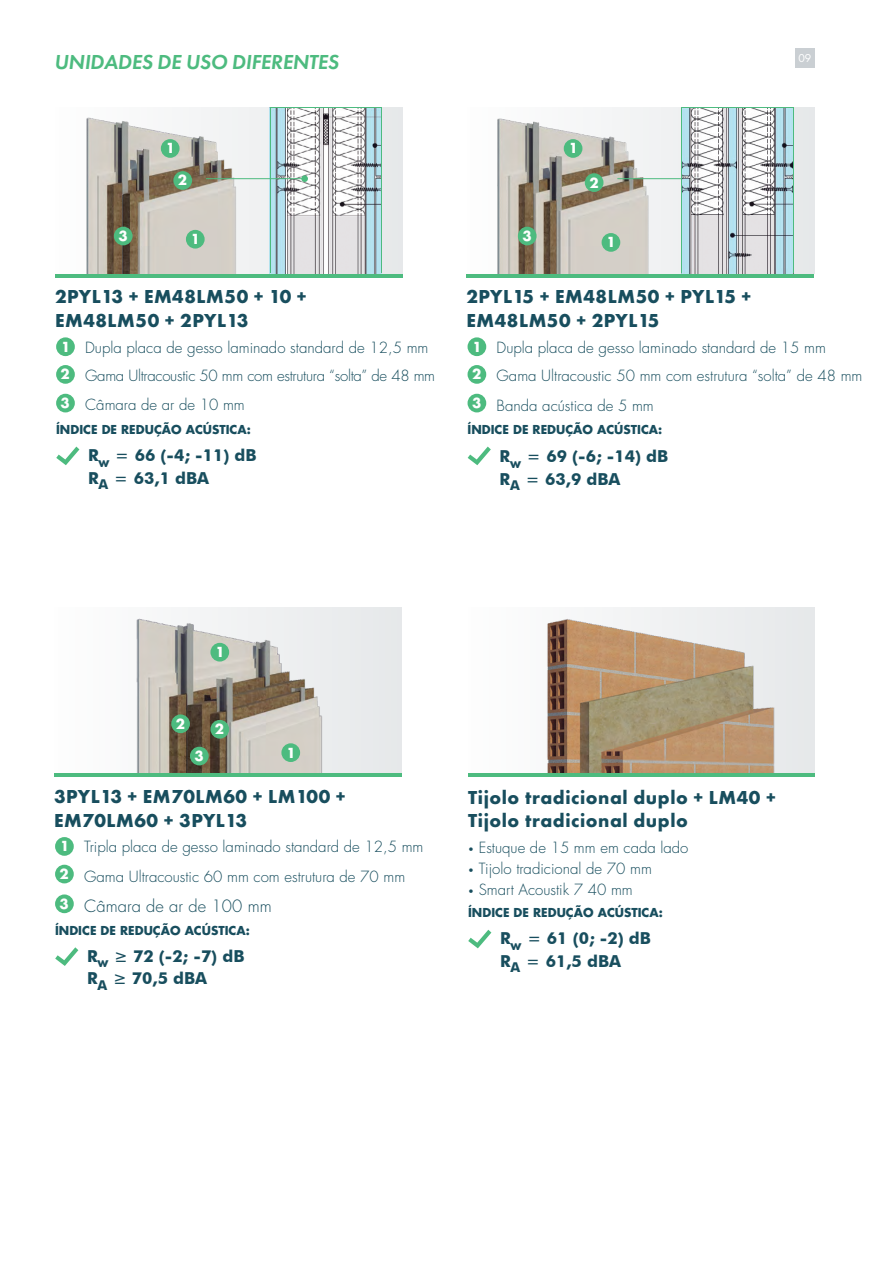
<style>
.page{position:relative;width:893px;height:1263px;background:#fff}
.page>*{position:absolute;margin:0;border:0;box-sizing:border-box;transform-origin:0 0}
.t1{font:italic 21px "Futura New Demi";letter-spacing:-.015em;color:#4dbb7f}
.t2{font:700 19.5px/23.4px "Futura New";letter-spacing:.03em;color:#184e5e}
.t3{font:700 16.5px/22.5px "Futura BT";color:#184e5e}
.t4{font:300 16.5px "Futura Std";letter-spacing:.005em;color:#184e5e}
.t5{font:300 15px/28.5px "Futura Std";color:#184e5e}
.t6{font:700 13.5px "Futura Std";color:#fff}
.t7{font:700 12px "Futura Std";color:#184e5e}
.t8{font:10.5px "Futura Std";color:#fff}
.s1{font-weight:500}
.s2{font-weight:700}
</style>
<div class="page">
<div style="left:795px;top:49px;width:20px;height:19px;background:#cacfd3"></div>
<div style="left:56px;top:365px;width:19px;height:19px;background:#4dbb7f;border-radius:50%"></div>
<div style="left:56px;top:337px;width:19px;height:19px;background:#4dbb7f;border-radius:50%"></div>
<div style="left:56px;top:394px;width:19px;height:18px;background:#4dbb7f;border-radius:50%"></div>
<svg style="left:56px;top:447px;width:23px;height:18px"></svg>
<div style="left:56px;top:107px;width:347px;height:167px;background:linear-gradient(to bottom,#f1f3f3,#f1f3f3)"></div>
<img style="left:270px;top:108px;width:111px;height:166px">
<hr style="left:55px;top:274px;width:348px;height:4px;background:#4dbb7f">
<img style="left:81px;top:108px;width:161px;height:166px">
<div style="left:161px;top:139px;width:19px;height:19px;background:#4dbb7f;border-radius:50%"></div>
<div style="left:173px;top:171px;width:19px;height:19px;background:#4dbb7f;border-radius:50%"></div>
<div style="left:114px;top:227px;width:19px;height:18px;background:#4dbb7f;border-radius:50%"></div>
<div style="left:186px;top:230px;width:19px;height:19px;background:#4dbb7f;border-radius:50%"></div>
<hr style="left:270px;top:107px;width:1px;height:166px;background:#4dbb7f">
<hr style="left:381px;top:107px;width:1px;height:166px;background:#4dbb7f">
<hr style="left:270px;top:107px;width:112px;height:1px;background:#4dbb7f">
<hr style="left:206px;top:178px;width:99px;height:1px;background:#4dbb7f">
<div style="left:301px;top:175px;width:7px;height:7px;background:#4dbb7f;border-radius:50%"></div>
<div style="left:467px;top:107px;width:347px;height:167px;background:linear-gradient(to bottom,#f2f3f4,#f2f3f4)"></div>
<img style="left:493px;top:108px;width:160px;height:166px">
<div style="left:468px;top:365px;width:18px;height:19px;background:#4dbb7f;border-radius:50%"></div>
<div style="left:468px;top:337px;width:18px;height:19px;background:#4dbb7f;border-radius:50%"></div>
<div style="left:468px;top:394px;width:18px;height:18px;background:#4dbb7f;border-radius:50%"></div>
<svg style="left:468px;top:447px;width:23px;height:18px"></svg>
<hr style="left:466px;top:274px;width:348px;height:4px;background:#4dbb7f">
<div style="left:564px;top:139px;width:18px;height:19px;background:#4dbb7f;border-radius:50%"></div>
<div style="left:585px;top:173px;width:18px;height:19px;background:#4dbb7f;border-radius:50%"></div>
<div style="left:518px;top:227px;width:19px;height:18px;background:#4dbb7f;border-radius:50%"></div>
<div style="left:602px;top:233px;width:18px;height:19px;background:#4dbb7f;border-radius:50%"></div>
<hr style="left:617px;top:178px;width:99px;height:1px;background:#4dbb7f">
<img style="left:682px;top:108px;width:111px;height:165px">
<hr style="left:681px;top:107px;width:1px;height:166px;background:#4dbb7f">
<hr style="left:793px;top:107px;width:1px;height:166px;background:#4dbb7f">
<hr style="left:682px;top:107px;width:111px;height:1px;background:#4dbb7f">
<div style="left:55px;top:607px;width:347px;height:166px;background:linear-gradient(to right,#fefefe,#e6e8ea)"></div>
<img style="left:128px;top:617px;width:211px;height:156px">
<div style="left:171px;top:714px;width:19px;height:19px;background:#4dbb7f;border-radius:50%"></div>
<div style="left:210px;top:643px;width:19px;height:18px;background:#4dbb7f;border-radius:50%"></div>
<div style="left:190px;top:747px;width:19px;height:18px;background:#4dbb7f;border-radius:50%"></div>
<div style="left:281px;top:743px;width:19px;height:19px;background:#4dbb7f;border-radius:50%"></div>
<div style="left:210px;top:720px;width:19px;height:19px;background:#4dbb7f;border-radius:50%"></div>
<div style="left:55px;top:865px;width:19px;height:18px;background:#4dbb7f;border-radius:50%"></div>
<div style="left:55px;top:837px;width:19px;height:19px;background:#4dbb7f;border-radius:50%"></div>
<div style="left:55px;top:894px;width:19px;height:19px;background:#4dbb7f;border-radius:50%"></div>
<svg style="left:55px;top:947px;width:23px;height:19px"></svg>
<hr style="left:54px;top:773px;width:348px;height:4px;background:#4dbb7f">
<svg style="left:547px;top:607px;width:268px;height:166px"></svg>
<hr style="left:468px;top:773px;width:347px;height:4px;background:#4dbb7f">
<svg style="left:468px;top:930px;width:23px;height:18px"></svg>
<h1 class="t1" style="left:54px;top:48px;width:286px">UNIDADES DE USO DIFERENTES</h1>
<p class="t8" style="left:798px;top:52px;width:14px">09</p>
<p class="t6" style="left:166px;top:139px;width:11px">1</p>
<p class="t6" style="left:569px;top:139px;width:11px">1</p>
<p class="t6" style="left:178px;top:171px;width:11px">2</p>
<p class="t6" style="left:589px;top:174px;width:11px">2</p>
<p class="t6" style="left:118px;top:227px;width:11px">3</p>
<p class="t6" style="left:191px;top:230px;width:11px">1</p>
<p class="t6" style="left:522px;top:227px;width:11px">3</p>
<p class="t6" style="left:607px;top:233px;width:11px">1</p>
<h2 class="t2" style="left:55px;top:285px;width:253px">2PYL13 + EM48LM50 + 10 +<br>EM48LM50 + 2PYL13</h2>
<p class="t5" style="left:85px;top:333px;width:351px">Dupla placa de gesso laminado standard de 12,5 mm<br>Gama Ultracoustic 50 mm com estrutura “solta” de 48 mm<br>Câmara de ar de 10 mm</p>
<p class="t6" style="left:61px;top:338px;width:11px">1</p>
<p class="t6" style="left:61px;top:365px;width:11px">2</p>
<p class="t6" style="left:61px;top:394px;width:11px">3</p>
<p class="t7" style="left:56px;top:422px;width:196px">ÍNDICE DE REDUÇÃO ACÚSTICA:</p>
<p class="t3" style="left:88px;top:444px;width:170px">R<sub>w</sub> <span class="s1">=</span> 66 (-4; -11) dB<br>R<sub>A</sub> <span class="s1">=</span> 63,1 dBA</p>
<h2 class="t2" style="left:466px;top:285px;width:286px">2PYL15 + EM48LM50 + PYL15 +<br>EM48LM50 + 2PYL15</h2>
<p class="t5" style="left:497px;top:333px;width:367px">Dupla placa de gesso laminado standard de 15 mm<br>Gama Ultracoustic 50 mm com estrutura “solta” de 48 mm</p>
<p class="t5" style="left:497px;top:392px;width:159px">Banda acústica de 5 mm</p>
<p class="t6" style="left:472px;top:338px;width:11px">1</p>
<p class="t6" style="left:472px;top:365px;width:11px">2</p>
<p class="t6" style="left:472px;top:394px;width:11px">3</p>
<p class="t7" style="left:468px;top:422px;width:196px">ÍNDICE DE REDUÇÃO ACÚSTICA:</p>
<p class="t3" style="left:499px;top:445px;width:170px">R<sub>w</sub> <span class="s1">=</span> 69 (-6; -14) dB<br>R<sub>A</sub> <span class="s1">=</span> 63,9 dBA</p>
<p class="t6" style="left:215px;top:643px;width:11px">1</p>
<p class="t6" style="left:176px;top:715px;width:11px">2</p>
<p class="t6" style="left:215px;top:720px;width:11px">2</p>
<p class="t6" style="left:194px;top:747px;width:11px">3</p>
<p class="t6" style="left:286px;top:743px;width:11px">1</p>
<h2 class="t2" style="left:54px;top:784px;width:293px">3PYL13 + EM70LM60 + LM100 +<br>EM70LM60 + 3PYL13</h2>
<p class="t5" style="left:84px;top:832px;width:341px;line-height:30px">Tripla placa de gesso laminado standard de 12,5 mm<br>Gama Ultracoustic 60 mm com estrutura de 70 mm</p>
<p class="t4" style="left:84px;top:896px;width:189px">Câmara de ar de 100 mm</p>
<p class="t6" style="left:60px;top:837px;width:11px">1</p>
<p class="t6" style="left:60px;top:865px;width:11px">2</p>
<p class="t6" style="left:60px;top:895px;width:11px">3</p>
<p class="t7" style="left:55px;top:922px;width:196px">ÍNDICE DE REDUÇÃO ACÚSTICA:</p>
<p class="t3" style="left:87px;top:944px;width:159px">R<sub>w</sub> <span class="s1">≥</span> 72 (-2; -7) dB<br>R<sub>A</sub> <span class="s1">≥</span> 70,5 dBA</p>
<h2 class="t2" style="left:468px;top:785px;width:309px">Tijolo tradicional duplo + LM40 +<br>Tijolo tradicional duplo</h2>
<p class="t5" style="left:468px;top:837px;width:222px;line-height:21px"><span class="s2">·</span> Estuque de 15 mm em cada lado <span class="s2">·</span> Tijolo tradicional de 70 mm<br><span class="s2">·</span> Smart Acoustik 7 40 mm</p>
<p class="t7" style="left:468px;top:905px;width:196px">ÍNDICE DE REDUÇÃO ACÚSTICA:</p>
<p class="t3" style="left:500px;top:927px;width:152px">R<sub>w</sub> <span class="s1">=</span> 61 (0; -2) dB<br>R<sub>A</sub> <span class="s1">=</span> 61,5 dBA</p>
</div>
